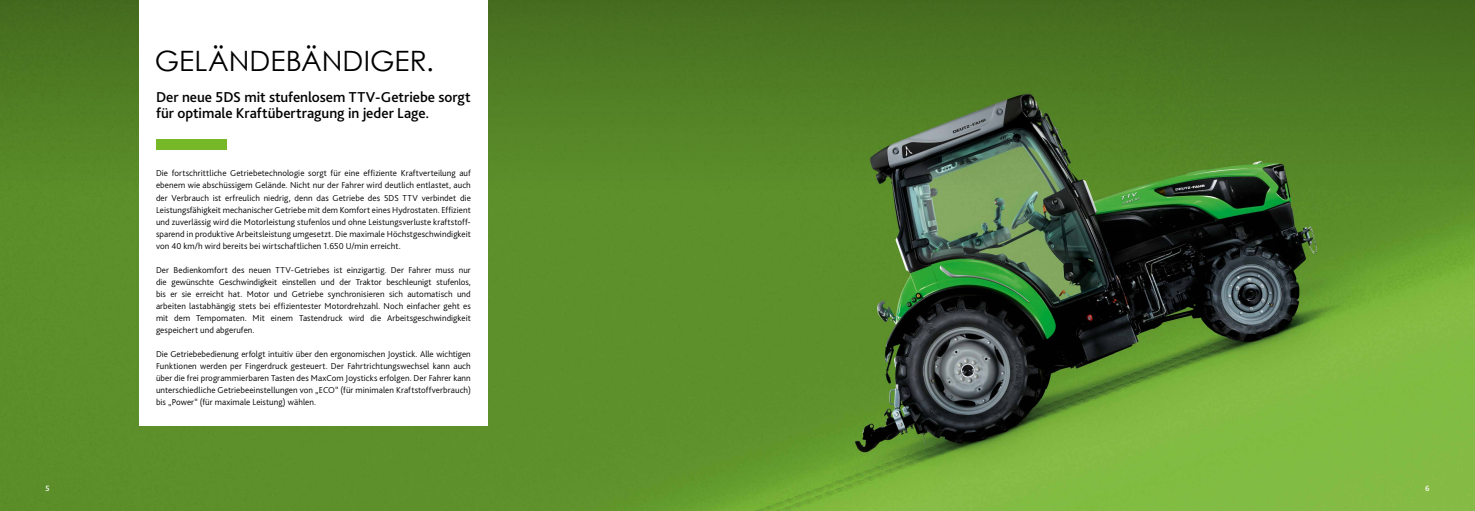
<style>
.page{position:relative;width:1475px;height:511px;background:#fff}
.page>*{position:absolute;margin:0;border:0;box-sizing:border-box;transform-origin:0 0}
.t1{font:28px "Century Gothic";letter-spacing:.005em;color:#000}
.t2{font:500 15px/16px "Bliss Pro";color:#000}
.t3{font:300 9px/12px "Bliss Pro";letter-spacing:.01em;color:#000;text-align:justify}
.t4{font:500 8px "Bliss Pro";color:#fff}
</style>
<div class="page">
<img style="left:0;top:190px;width:1474px;height:320px">
<svg style="left:0;top:0;width:1474px;height:190px;background:#4e7926"></svg>
<div style="left:139px;top:0;width:349px;height:425px;background:#fff"></div>
<div style="left:156px;top:139px;width:71px;height:10px;background:#76b828"></div>
<h1 class="t1" style="left:155px;top:41px;width:281px">GELÄNDEBÄNDIGER.</h1>
<h2 class="t2" style="left:156px;top:89px;width:316px">Der neue 5DS mit stufenlosem TTV-Getriebe sorgt für optimale Kraftübertragung in jeder Lage.</h2>
<p class="t3" style="left:156px;top:167px;width:316px">Die fortschrittliche Getriebetechnologie sorgt für eine effiziente Kraftverteilung auf ebenem wie abschüssigem Gelände. Nicht nur der Fahrer wird deutlich entlastet, auch der Verbrauch ist erfreulich niedrig, denn das Getriebe des 5DS TTV verbindet die Leistungsfähigkeit mechanischer Getriebe mit dem Komfort eines Hydrostaten. Effizient und zuverlässig wird die Motorleistung stufenlos und ohne Leistungsverluste kraftstoff&shy;sparend in produktive Arbeitsleistung umgesetzt. Die maximale Höchstgeschwindigkeit von 40 km/h wird bereits bei wirtschaftlichen 1.650 U/min erreicht.</p>
<p class="t3" style="left:156px;top:263px;width:316px">Der Bedienkomfort des neuen TTV-Getriebes ist einzigartig. Der Fahrer muss nur die gewünschte Geschwindigkeit einstellen und der Traktor beschleunigt stufenlos, bis er sie erreicht hat. Motor und Getriebe synchronisieren sich automatisch und arbeiten lastabhängig stets bei effizientester Motordrehzahl. Noch einfacher geht es mit dem Tempomaten. Mit einem Tastendruck wird die Arbeitsgeschwindigkeit gespeichert und abgerufen.</p>
<p class="t3" style="left:156px;top:347px;width:316px">Die Getriebebedienung erfolgt intuitiv über den ergonomischen Joystick. Alle wichtigen Funktionen werden per Fingerdruck gesteuert. Der Fahrtrichtungswechsel kann auch über die frei programmierbaren Tasten des MaxCom Joysticks erfolgen. Der Fahrer kann unterschiedliche Getriebeeinstellungen von „ECO“ (für minimalen Kraftstoffverbrauch) bis „Power“ (für maximale Leistung) wählen.</p>
<p class="t4" style="left:45px;top:482px;width:6px">5</p>
<p class="t4" style="left:1424px;top:482px;width:6px">6</p>
</div>
